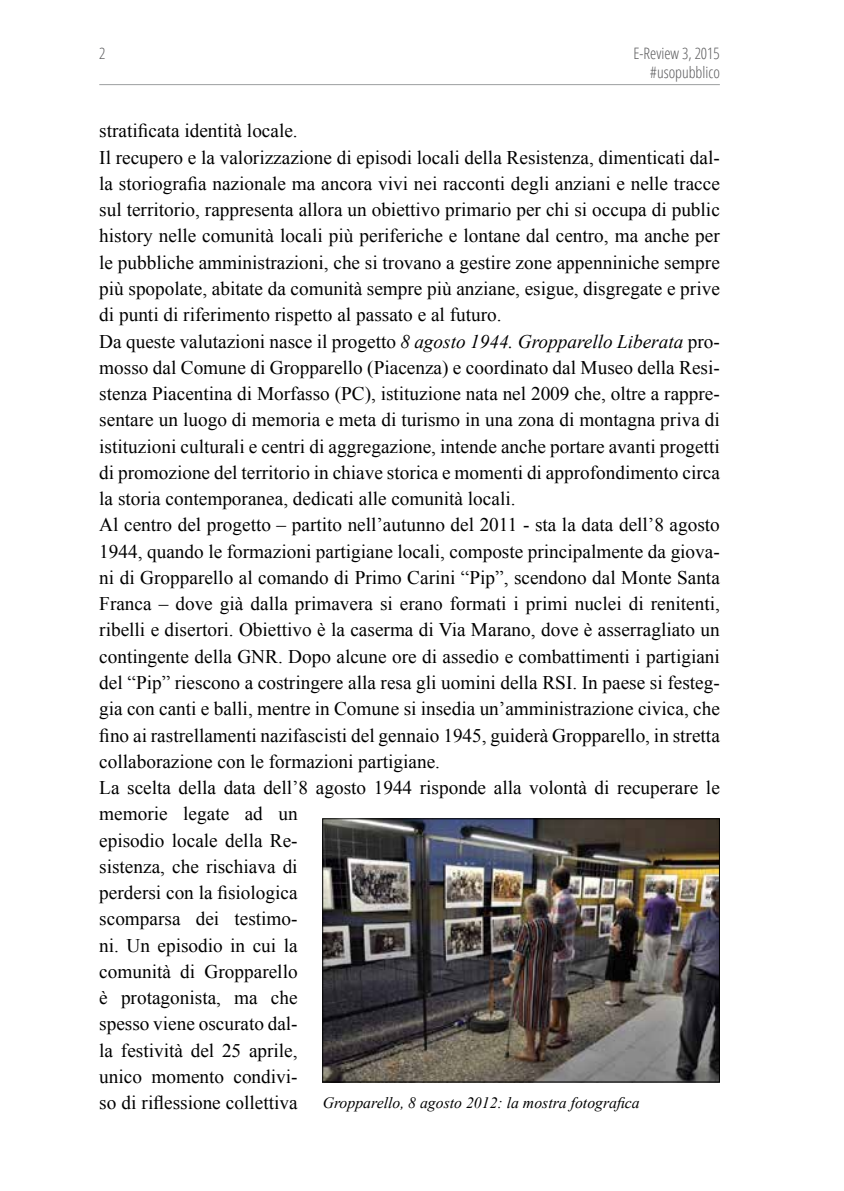
<style>
.page{position:relative;width:844px;height:1191px;background:#fff}
.page>*{position:absolute;margin:0;border:0;box-sizing:border-box;transform-origin:0 0}
.t1{font:19.25px/26.2px "Times New Roman";color:#000}
.t2{font:italic 15.75px "Times New Roman";color:#000}
.t3{font:300 condensed 15.75px/18.9px "Open Sans";color:#58585a;text-align:right}
.s1{font-style:italic}
</style>
<div class="page">
<hr style="left:99px;top:84px;width:620px;height:1px;background:#9c9e9f">
<img style="left:324px;top:820px;width:393px;height:260px">
<div style="left:322px;top:818px;width:397px;height:264px;border:1px solid #000"></div>
<p class="t3" style="left:99px;top:43px;width:8px">2</p>
<p class="t3" style="left:633px;top:43px;width:88px">E-Review 3, 2015 #usopubblico</p>
<p class="t1" style="left:99px;top:118px;width:622px">stratificata identità locale.<br>Il recupero e la valorizzazione di episodi locali della Resistenza, dimenticati dal&shy;la storiografia nazionale ma ancora vivi nei racconti degli anziani e nelle tracce sul territorio, rappresenta allora un obiettivo primario per chi si occupa di public history nelle comunità locali più periferiche e lontane dal centro, ma anche per le pubbliche amministrazioni, che si trovano a gestire zone appenniniche sempre più spopolate, abitate da comunità sempre più anziane, esigue, disgregate e prive di punti di riferimento rispetto al passato e al futuro.<br>Da queste valutazioni nasce il progetto <span class="s1">8 agosto 1944. Gropparello Liberata</span> pro&shy;mosso dal Comune di Gropparello (Piacenza) e coordinato dal Museo della Resi&shy;stenza Piacentina di Morfasso (PC), istituzione nata nel 2009 che, oltre a rappre&shy;sentare un luogo di memoria e meta di turismo in una zona di montagna priva di istituzioni culturali e centri di aggregazione, intende anche portare avanti progetti di promozione del territorio in chiave storica e momenti di approfondimento circa la storia contemporanea, dedicati alle comunità locali.<br>Al centro del progetto – partito nell’autunno del 2011 - sta la data dell’8 agosto 1944, quando le formazioni partigiane locali, composte principalmente da giova&shy;ni di Gropparello al comando di Primo Carini “Pip”, scendono dal Monte Santa Franca – dove già dalla primavera si erano formati i primi nuclei di renitenti, ribelli e disertori. Obiettivo è la caserma di Via Marano, dove è asserragliato un contingente della GNR. Dopo alcune ore di assedio e combattimenti i partigiani del “Pip” riescono a costringere alla resa gli uomini della RSI. In paese si festeg&shy;gia con canti e balli, mentre in Comune si insedia un’amministrazione civica, che fino ai rastrellamenti nazifascisti del gennaio 1945, guiderà Gropparello, in stretta collaborazione con le formazioni partigiane.<br>La scelta della data dell’8 agosto 1944 risponde alla volontà di recuperare le memorie legate ad un<br>episodio locale della Re-<br>sistenza, che rischiava di<br>perdersi con la fisiologica<br>scomparsa dei testimo-<br>ni. Un episodio in cui la<br>comunità di Gropparello<br>è protagonista, ma che<br>spesso viene oscurato dal-<br>la festività del 25 aprile,<br>unico momento condivi-<br>so di riflessione collettiva</p>
<p class="t2" style="left:322px;top:1092px;width:318px">Gropparello, 8 agosto 2012: la mostra fotografica</p>
</div>
